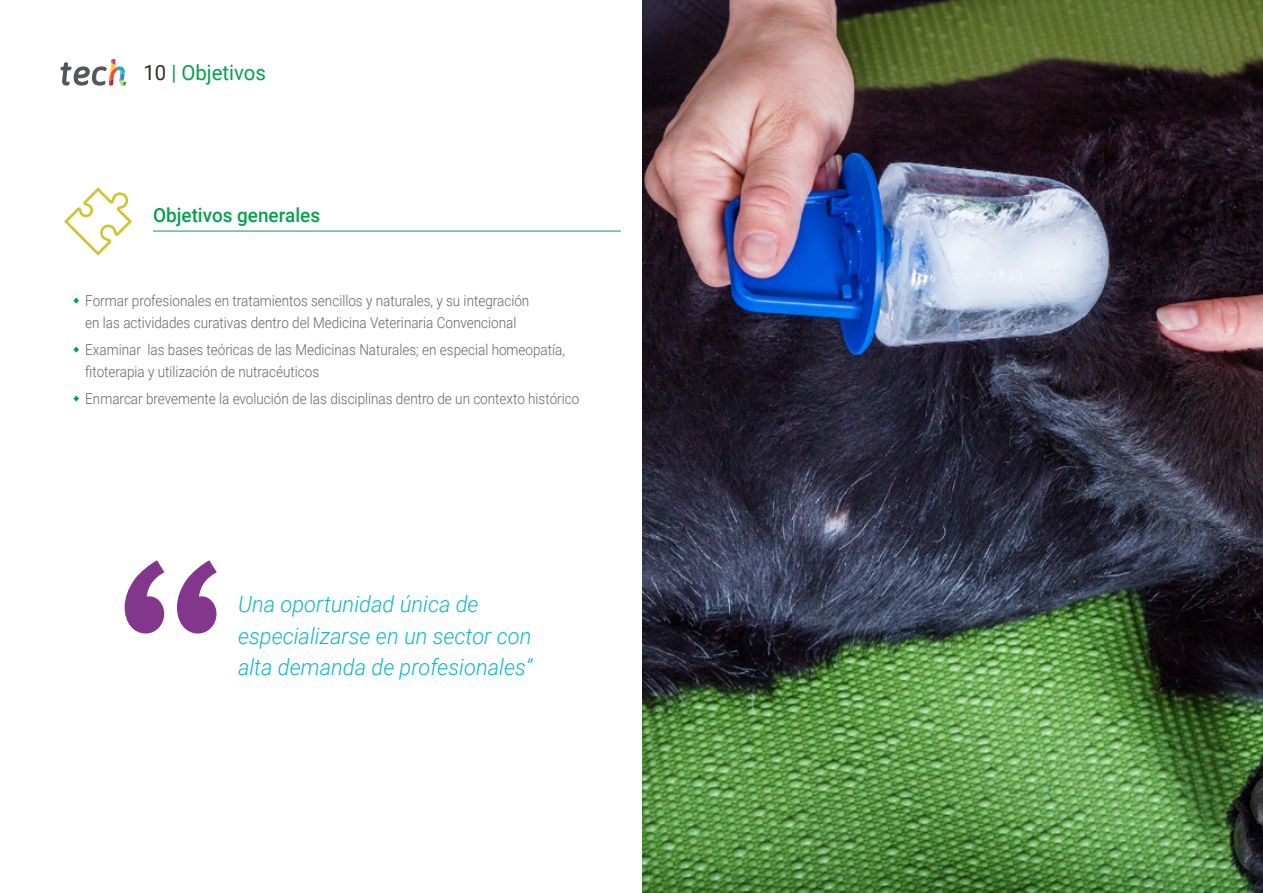
<style>
.page{position:relative;width:1263px;height:893px;background:#fff}
.page>*{position:absolute;margin:0;border:0;box-sizing:border-box;transform-origin:0 0}
.t1{font:italic 300 22.5px/31.5px "Roboto";color:#0fb6cf}
.t2{font:21px "Roboto";color:#04a14d}
.t3{font:500 19.5px "Roboto";color:#04a14d}
.t4{font:300 15px/22.5px "Roboto";color:#61646a;scale:.9 1}
.s1{color:#312e20}
</style>
<div class="page">
<hr style="left:153px;top:231px;width:468px;height:1px;background:#04a14d">
<svg style="left:64px;top:187px;width:68px;height:69px"></svg>
<img style="left:642px;top:0;width:621px;height:893px">
<svg style="left:61px;top:59px;width:65px;height:27px"></svg>
<svg style="left:125px;top:560px;width:92px;height:73px"></svg>
<h2 class="t2" style="left:144px;top:57px;width:124px"><span class="s1">10</span> | Objetivos</h2>
<h3 class="t3" style="left:153px;top:202px;width:169px">Objetivos generales</h3>
<p class="t4" style="left:85px;top:289px;width:495px">Formar profesionales en tratamientos sencillos y naturales, y su integración en las actividades curativas dentro del Medicina Veterinaria Convencional</p>
<p class="t4" style="left:85px;top:338px;width:534px">Examinar las bases teóricas de las Medicinas Naturales; en especial homeopatía, fitoterapia y utilización de nutracéuticos</p>
<p class="t4" style="left:85px;top:387px;width:550px">Enmarcar brevemente la evolución de las disciplinas dentro de un contexto histórico</p>
<h1 class="t1" style="left:238px;top:588px;width:296px">Una oportunidad única de especializarse en un sector con alta demanda de profesionales”</h1>
</div>
